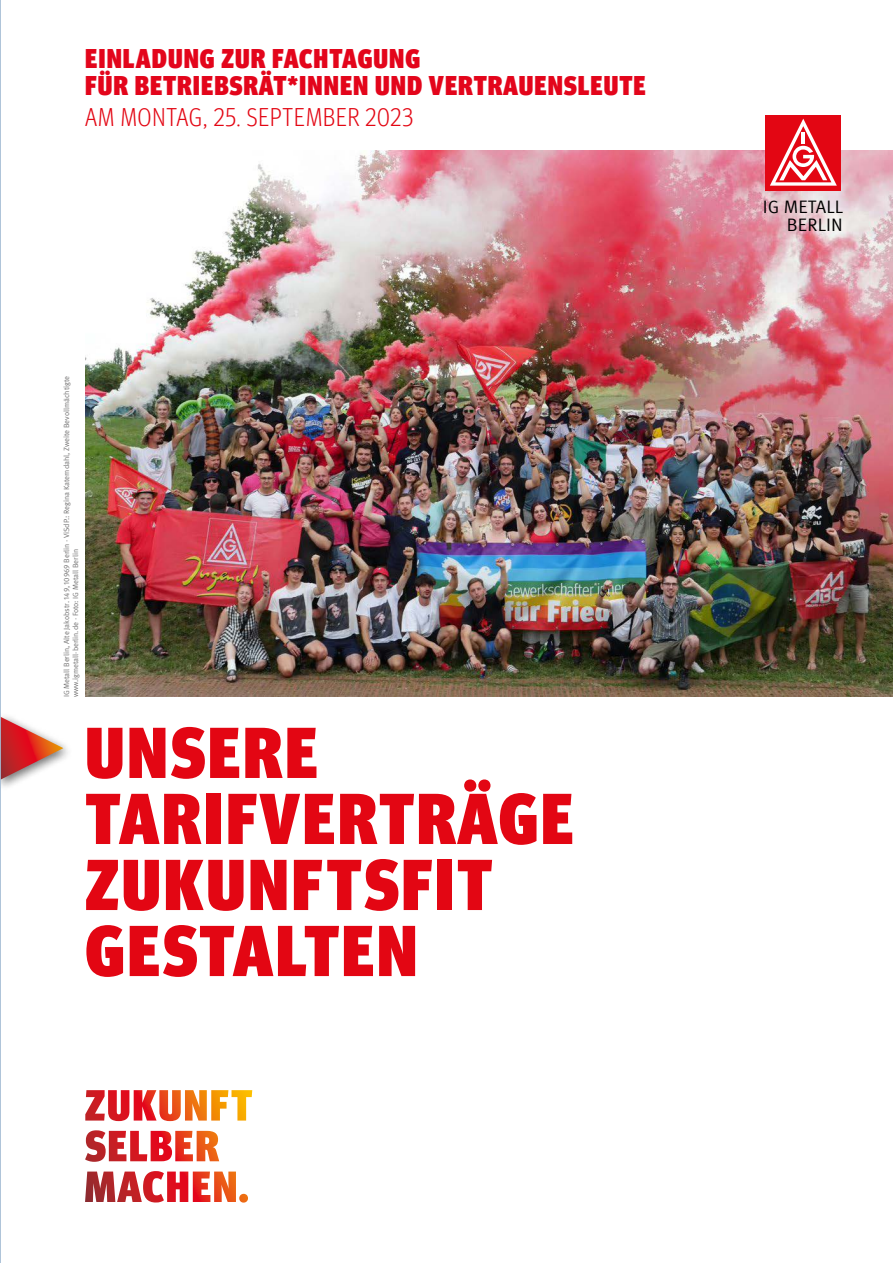
<style>
.page{position:relative;width:893px;height:1263px;background:#fff}
.page>*{position:absolute;margin:0;border:0;box-sizing:border-box;transform-origin:0 0}
.t1{font:900 condensed 72px/66px "Meta Head IGM";letter-spacing:.04em;color:#e30613}
.t2{font:900 condensed 27px/27px "Meta Head IGM";letter-spacing:.04em;color:#e3051b}
.t3{font:300 condensed 25.5px "Meta Head IGM";letter-spacing:.04em;color:#e30613}
.t4{font:18px/18px "Meta IGM";letter-spacing:.01em;color:#000;text-align:right}
.t5{font:7.5px/9px "Meta IGM";color:#706f6f}
</style>
<div class="page">
<img style="left:85px;top:150px;width:808px;height:547px">
<div style="left:0;top:712px;width:73px;height:80px;background:#000;opacity:.55"></div>
<svg style="left:1px;top:716px;width:62px;height:64px"></svg>
<div style="left:765px;top:115px;width:76px;height:75px;background:#e30613"></div>
<svg style="left:770px;top:119px;width:67px;height:67px"></svg>
<svg style="left:85px;top:1090px;width:167px;height:72px"></svg>
<hr style="left:0;top:0;width:1px;height:1263px;background:#a5bcd4">
<h2 class="t2" style="left:85px;top:43px;width:562px">EINLADUNG ZUR FACHTAGUNG<br>FÜR BETRIEBSRÄT*INNEN UND VERTRAUENSLEUTE</h2>
<h3 class="t3" style="left:85px;top:99px;width:330px">AM MONTAG, 25. SEPTEMBER 2023</h3>
<p class="t5" style="left:62px;top:697px;width:323px;rotate:-90deg">IG Metall Berlin, Alte Jakobstr. 149, 10969 Berlin · ViSdP.: Regina Katerndahl, Zweite Bevollmächtigte www.igmetall-berlin.de · Foto: IG Metall Berlin</p>
<h1 class="t1" style="left:85px;top:715px;width:489px">UNSERE<br>TARIFVERTRÄGE<br>ZUKUNFTSFIT<br>GESTALTEN</h1>
<h3 class="t4" style="left:763px;top:197px;width:82px">IG METALL<br>BERLIN</h3>
</div>
